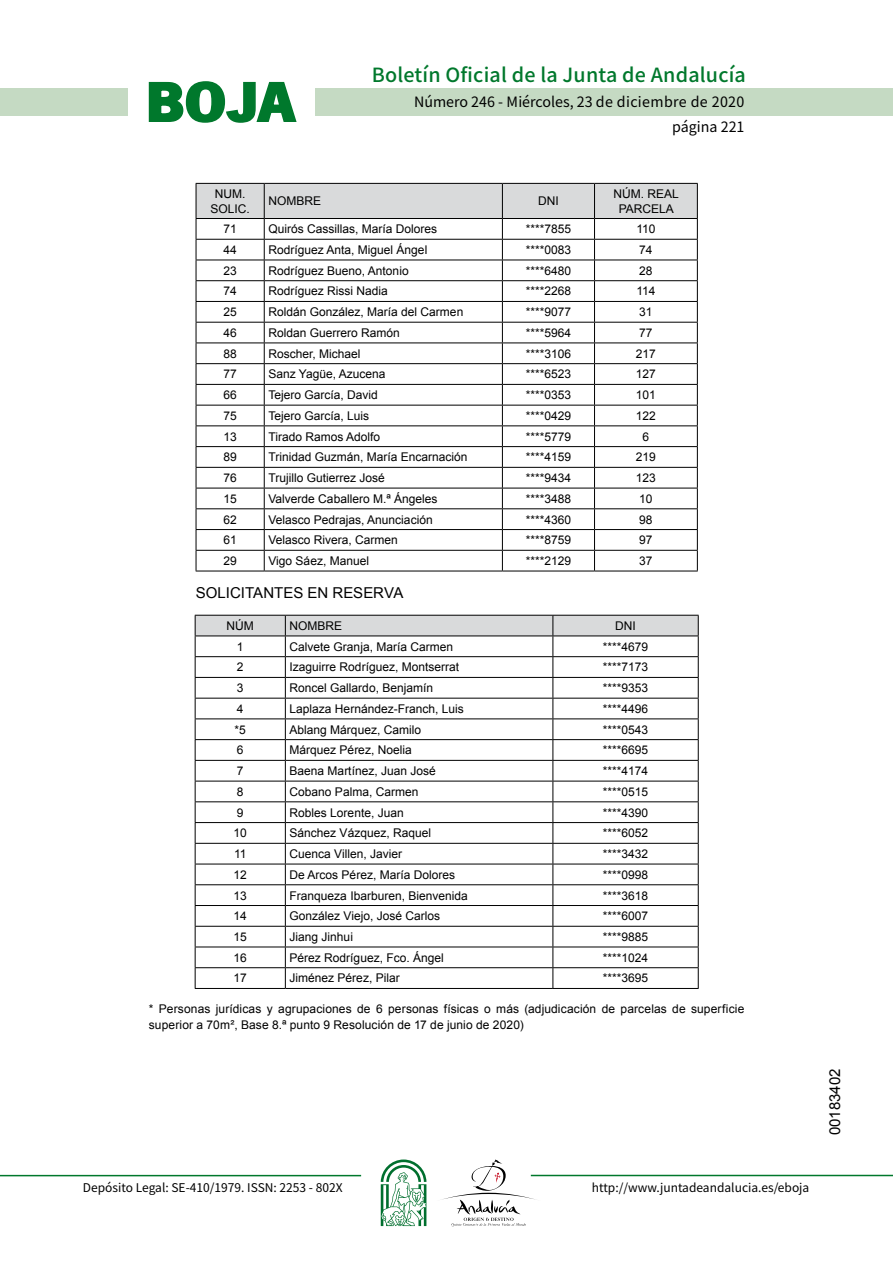
<style>
.page{position:relative;width:893px;height:1263px;background:#fff}
.page>*{position:absolute;margin:0;border:0;box-sizing:border-box;transform-origin:0 0}
.t1{font:700 57.75px "News Got T";color:#00782c;scale:1.14 1}
.t2{font:500 19.5px "Noto Sans HK";letter-spacing:.01em;color:#00782c}
.t3{font:15px "Arial";color:#000}
.t4{font:14.25px/24.5px "Noto Sans HK";color:#000;text-align:right}
.t5{font:12px/14.4px "Arial";color:#000;text-align:center}
.t6{font:12px "Noto Sans HK";color:#000}
</style>
<div class="page">
<div style="left:315px;top:88px;width:577px;height:28px;background:#c5dac3"></div>
<div style="left:0;top:88px;width:128px;height:28px;background:#c5dac3"></div>
<hr style="left:0;top:1175px;width:361px;height:1px;background:#00782c">
<hr style="left:531px;top:1175px;width:361px;height:1px;background:#00782c">
<svg style="left:148px;top:81px;width:149px;height:42px"></svg>
<svg style="left:442px;top:1159px;width:100px;height:67px"></svg>
<svg style="left:381px;top:1160px;width:45px;height:66px"></svg>
<svg style="left:196px;top:183px;width:502px;height:388px"></svg>
<hr style="left:196px;top:571px;width:68px;height:1px;background:#000">
<hr style="left:264px;top:571px;width:238px;height:1px;background:#000">
<hr style="left:502px;top:571px;width:92px;height:1px;background:#000">
<hr style="left:594px;top:571px;width:103px;height:1px;background:#000">
<svg style="left:195px;top:615px;width:503px;height:373px"></svg>
<hr style="left:195px;top:988px;width:90px;height:1px;background:#000">
<hr style="left:285px;top:988px;width:268px;height:1px;background:#000">
<hr style="left:553px;top:988px;width:145px;height:1px;background:#000">
<h1 class="t1" style="left:145px;top:68px;width:133px">BOJA</h1>
<h2 class="t2" style="left:372px;top:64px;width:375px">Boletín Oficial de la Junta de Andalucía</h2>
<p class="t4" style="left:414px;top:90px;width:332px">Número 246 - Miércoles, 23 de diciembre de 2020 página 221</p>
<p class="t5" style="left:210px;top:187px;width:41px">NUM.<br>SOLIC.</p>
<p class="t5" style="left:268px;top:194px;width:54px">NOMBRE</p>
<p class="t5" style="left:538px;top:194px;width:22px">DNI</p>
<p class="t5" style="left:613px;top:187px;width:67px">NÚM. REAL<br>PARCELA</p>
<p class="t5" style="left:223px;top:222px;width:15px">71</p>
<p class="t5" style="left:268px;top:222px;width:170px">Quirós Cassillas, María Dolores</p>
<p class="t5" style="left:525px;top:222px;width:47px">****7855</p>
<p class="t5" style="left:636px;top:222px;width:21px">110</p>
<p class="t5" style="left:223px;top:243px;width:15px">44</p>
<p class="t5" style="left:268px;top:243px;width:160px">Rodríguez Anta, Miguel Ángel</p>
<p class="t5" style="left:525px;top:243px;width:47px">****0083</p>
<p class="t5" style="left:639px;top:243px;width:15px">74</p>
<p class="t5" style="left:223px;top:263px;width:15px">23</p>
<p class="t5" style="left:268px;top:263px;width:142px">Rodríguez Bueno, Antonio</p>
<p class="t5" style="left:525px;top:263px;width:47px">****6480</p>
<p class="t5" style="left:639px;top:263px;width:15px">28</p>
<p class="t5" style="left:223px;top:284px;width:15px">74</p>
<p class="t5" style="left:268px;top:284px;width:121px">Rodríguez Rissi Nadia</p>
<p class="t5" style="left:525px;top:284px;width:47px">****2268</p>
<p class="t5" style="left:636px;top:284px;width:21px">114</p>
<p class="t5" style="left:223px;top:305px;width:15px">25</p>
<p class="t5" style="left:268px;top:305px;width:196px">Roldán González, María del Carmen</p>
<p class="t5" style="left:525px;top:305px;width:47px">****9077</p>
<p class="t5" style="left:639px;top:305px;width:15px">31</p>
<p class="t5" style="left:223px;top:326px;width:15px">46</p>
<p class="t5" style="left:268px;top:326px;width:133px">Roldan Guerrero Ramón</p>
<p class="t5" style="left:525px;top:326px;width:47px">****5964</p>
<p class="t5" style="left:639px;top:326px;width:15px">77</p>
<p class="t5" style="left:223px;top:346px;width:15px">88</p>
<p class="t5" style="left:268px;top:346px;width:94px">Roscher, Michael</p>
<p class="t5" style="left:525px;top:346px;width:47px">****3106</p>
<p class="t5" style="left:636px;top:346px;width:22px">217</p>
<p class="t5" style="left:223px;top:367px;width:15px">77</p>
<p class="t5" style="left:268px;top:367px;width:118px">Sanz Yagüe, Azucena</p>
<p class="t5" style="left:525px;top:367px;width:47px">****6523</p>
<p class="t5" style="left:636px;top:367px;width:22px">127</p>
<p class="t5" style="left:223px;top:388px;width:15px">66</p>
<p class="t5" style="left:268px;top:388px;width:111px">Tejero García, David</p>
<p class="t5" style="left:525px;top:388px;width:47px">****0353</p>
<p class="t5" style="left:636px;top:388px;width:22px">101</p>
<p class="t5" style="left:223px;top:409px;width:15px">75</p>
<p class="t5" style="left:268px;top:409px;width:102px">Tejero García, Luis</p>
<p class="t5" style="left:525px;top:409px;width:47px">****0429</p>
<p class="t5" style="left:636px;top:409px;width:22px">122</p>
<p class="t5" style="left:223px;top:429px;width:15px">13</p>
<p class="t5" style="left:268px;top:429px;width:113px">Tirado Ramos Adolfo</p>
<p class="t5" style="left:525px;top:429px;width:47px">****5779</p>
<p class="t5" style="left:642px;top:429px;width:8px">6</p>
<p class="t5" style="left:223px;top:450px;width:15px">89</p>
<p class="t5" style="left:268px;top:450px;width:200px">Trinidad Guzmán, María Encarnación</p>
<p class="t5" style="left:525px;top:450px;width:47px">****4159</p>
<p class="t5" style="left:636px;top:450px;width:22px">219</p>
<p class="t5" style="left:223px;top:471px;width:15px">76</p>
<p class="t5" style="left:268px;top:471px;width:118px">Trujillo Gutierrez José</p>
<p class="t5" style="left:525px;top:471px;width:47px">****9434</p>
<p class="t5" style="left:636px;top:471px;width:22px">123</p>
<p class="t5" style="left:223px;top:492px;width:15px">15</p>
<p class="t5" style="left:268px;top:492px;width:170px">Valverde Caballero M.ª Ángeles</p>
<p class="t5" style="left:525px;top:492px;width:47px">****3488</p>
<p class="t5" style="left:639px;top:492px;width:15px">10</p>
<p class="t5" style="left:223px;top:512px;width:15px">62</p>
<p class="t5" style="left:268px;top:512px;width:166px">Velasco Pedrajas, Anunciación</p>
<p class="t5" style="left:525px;top:512px;width:47px">****4360</p>
<p class="t5" style="left:639px;top:512px;width:15px">98</p>
<p class="t5" style="left:223px;top:533px;width:15px">61</p>
<p class="t5" style="left:268px;top:533px;width:131px">Velasco Rivera, Carmen</p>
<p class="t5" style="left:525px;top:533px;width:47px">****8759</p>
<p class="t5" style="left:639px;top:533px;width:15px">97</p>
<p class="t5" style="left:223px;top:554px;width:15px">29</p>
<p class="t5" style="left:268px;top:554px;width:102px">Vigo Sáez, Manuel</p>
<p class="t5" style="left:525px;top:554px;width:47px">****2129</p>
<p class="t5" style="left:639px;top:554px;width:15px">37</p>
<p class="t3" style="left:196px;top:583px;width:209px">SOLICITANTES EN RESERVA</p>
<p class="t5" style="left:226px;top:619px;width:29px">NÚM</p>
<p class="t5" style="left:289px;top:619px;width:54px">NOMBRE</p>
<p class="t5" style="left:615px;top:619px;width:22px">DNI</p>
<p class="t5" style="left:237px;top:639px;width:8px">1</p>
<p class="t5" style="left:289px;top:639px;width:165px">Calvete Granja, María Carmen</p>
<p class="t5" style="left:603px;top:639px;width:47px">****4679</p>
<p class="t5" style="left:237px;top:660px;width:8px">2</p>
<p class="t5" style="left:289px;top:660px;width:171px">Izaguirre Rodríguez, Montserrat</p>
<p class="t5" style="left:603px;top:660px;width:47px">****7173</p>
<p class="t5" style="left:237px;top:681px;width:8px">3</p>
<p class="t5" style="left:289px;top:681px;width:145px">Roncel Gallardo, Benjamín</p>
<p class="t5" style="left:603px;top:681px;width:47px">****9353</p>
<p class="t5" style="left:237px;top:702px;width:8px">4</p>
<p class="t5" style="left:289px;top:702px;width:176px">Laplaza Hernández-Franch, Luis</p>
<p class="t5" style="left:603px;top:702px;width:47px">****4496</p>
<p class="t5" style="left:234px;top:722px;width:13px">*5</p>
<p class="t5" style="left:289px;top:722px;width:133px">Ablang Márquez, Camilo</p>
<p class="t5" style="left:603px;top:722px;width:47px">****0543</p>
<p class="t5" style="left:237px;top:743px;width:8px">6</p>
<p class="t5" style="left:289px;top:743px;width:124px">Márquez Pérez, Noelia</p>
<p class="t5" style="left:603px;top:743px;width:47px">****6695</p>
<p class="t5" style="left:237px;top:764px;width:8px">7</p>
<p class="t5" style="left:289px;top:764px;width:148px">Baena Martínez, Juan José</p>
<p class="t5" style="left:603px;top:764px;width:47px">****4174</p>
<p class="t5" style="left:237px;top:785px;width:8px">8</p>
<p class="t5" style="left:289px;top:785px;width:130px">Cobano Palma, Carmen</p>
<p class="t5" style="left:603px;top:785px;width:47px">****0515</p>
<p class="t5" style="left:237px;top:805px;width:8px">9</p>
<p class="t5" style="left:289px;top:805px;width:116px">Robles Lorente, Juan</p>
<p class="t5" style="left:603px;top:805px;width:47px">****4390</p>
<p class="t5" style="left:233px;top:826px;width:15px">10</p>
<p class="t5" style="left:289px;top:826px;width:143px">Sánchez Vázquez, Raquel</p>
<p class="t5" style="left:603px;top:826px;width:47px">****6052</p>
<p class="t5" style="left:234px;top:847px;width:14px">11</p>
<p class="t5" style="left:289px;top:847px;width:114px">Cuenca Villen, Javier</p>
<p class="t5" style="left:603px;top:847px;width:47px">****3432</p>
<p class="t5" style="left:233px;top:868px;width:15px">12</p>
<p class="t5" style="left:289px;top:868px;width:167px">De Arcos Pérez, María Dolores</p>
<p class="t5" style="left:603px;top:868px;width:47px">****0998</p>
<p class="t5" style="left:233px;top:888px;width:15px">13</p>
<p class="t5" style="left:289px;top:888px;width:180px">Franqueza Ibarburen, Bienvenida</p>
<p class="t5" style="left:603px;top:888px;width:47px">****3618</p>
<p class="t5" style="left:233px;top:909px;width:15px">14</p>
<p class="t5" style="left:289px;top:909px;width:152px">González Viejo, José Carlos</p>
<p class="t5" style="left:603px;top:909px;width:47px">****6007</p>
<p class="t5" style="left:233px;top:930px;width:15px">15</p>
<p class="t5" style="left:289px;top:930px;width:65px">Jiang Jinhui</p>
<p class="t5" style="left:603px;top:930px;width:47px">****9885</p>
<p class="t5" style="left:233px;top:950px;width:15px">16</p>
<p class="t5" style="left:289px;top:950px;width:156px">Pérez Rodríguez, Fco. Ángel</p>
<p class="t5" style="left:603px;top:950px;width:47px">****1024</p>
<p class="t5" style="left:233px;top:971px;width:15px">17</p>
<p class="t5" style="left:289px;top:971px;width:112px">Jiménez Pérez, Pilar</p>
<p class="t5" style="left:603px;top:971px;width:47px">****3695</p>
<p class="t5" style="left:149px;top:1001px;width:597px;line-height:16px;text-align:left">* Personas jurídicas y agrupaciones de 6 personas físicas o más (adjudicación de parcelas de superficie superior a 70m², Base 8.ª punto 9 Resolución de 17 de junio de 2020)</p>
<p class="t6" style="left:83px;top:1181px;width:261px">Depósito Legal: SE-410/1979. ISSN: 2253 - 802X</p>
<p class="t6" style="left:592px;top:1181px;width:219px">http://www.juntadeandalucia.es/eboja</p>
<p class="t3" style="left:825px;top:1135px;width:68px;rotate:-90deg">00183402</p>
</div>
